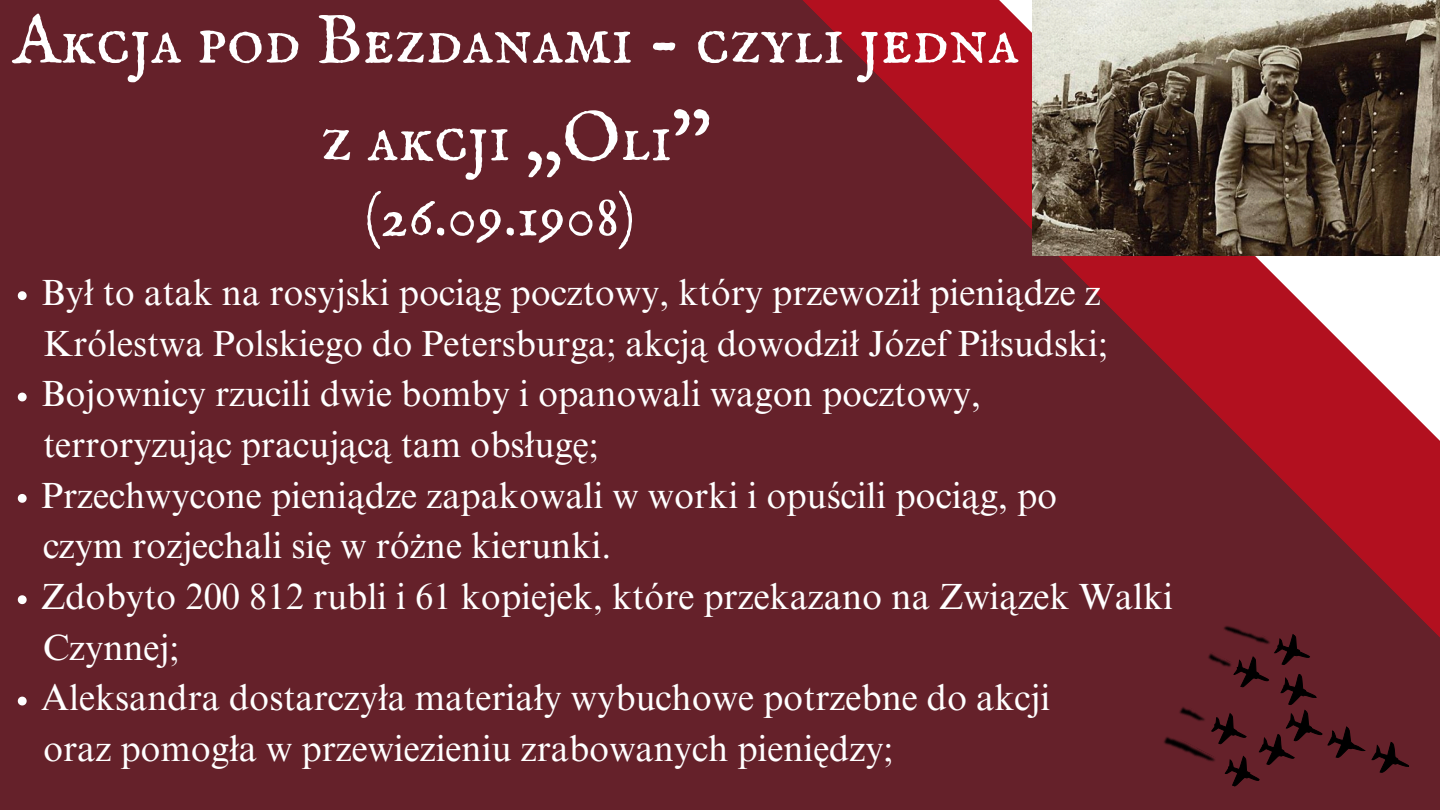
<style>
.page{position:relative;width:1440px;height:810px;background:#65212a}
.page>*{position:absolute;margin:0;border:0;box-sizing:border-box;transform-origin:0 0}
.t1{font:70px/97.5px "IM FELL English SC";color:#fff;text-align:center}
.t2{font:61px "IM FELL English SC";color:#fff}
.t3{font:36.5px "Times NRMT Pro";color:#fff}
</style>
<div class="page">
<svg style="left:803px;top:0;width:637px;height:637px"></svg>
<svg style="left:18px;top:291px;width:9px;height:9px"></svg>
<svg style="left:18px;top:393px;width:9px;height:8px"></svg>
<svg style="left:18px;top:494px;width:9px;height:9px"></svg>
<svg style="left:18px;top:595px;width:9px;height:9px"></svg>
<svg style="left:18px;top:697px;width:9px;height:8px"></svg>
<img style="left:1032px;top:0;width:408px;height:256px">
<img style="left:1221px;top:618px;width:52px;height:11px">
<img style="left:1179px;top:707px;width:26px;height:14px">
<img style="left:1164px;top:737px;width:41px;height:22px">
<svg style="left:1205px;top:629px;width:211px;height:158px"></svg>
<p class="t1" style="left:13px;top:-5px;width:1007px">Akcja pod Bezdanami - czyli jedna z akcji ,,Oli’’</p>
<p class="t2" style="left:364px;top:180px;width:273px">(26.09.1908)</p>
<p class="t3" style="left:41px;top:279px;width:1061px">Był to atak na rosyjski pociąg pocztowy, który przewoził pieniądze z</p>
<p class="t3" style="left:43px;top:329px;width:1066px">Królestwa Polskiego do Petersburga; akcją dowodził Józef Piłsudski;</p>
<h1 class="t3" style="left:41px;top:380px;width:941px">Bojownicy rzucili dwie bomby i opanowali wagon pocztowy,</h1>
<h2 class="t3" style="left:43px;top:431px;width:557px">terroryzując pracującą tam obsługę;</h2>
<p class="t3" style="left:41px;top:481px;width:1018px">Przechwycone pieniądze zapakowali w worki i opuścili pociąg, po</p>
<p class="t3" style="left:43px;top:532px;width:570px">czym rozjechali się w różne kierunki.</p>
<p class="t3" style="left:41px;top:583px;width:1133px">Zdobyto 200 812 rubli i 61 kopiejek, które przekazano na Związek Walki</p>
<p class="t3" style="left:43px;top:633px;width:138px">Czynnej;</p>
<p class="t3" style="left:41px;top:684px;width:1011px">Aleksandra dostarczyła materiały wybuchowe potrzebne do akcji</p>
<p class="t3" style="left:43px;top:735px;width:852px">oraz pomogła w przewiezieniu zrabowanych pieniędzy;</p>
</div>
